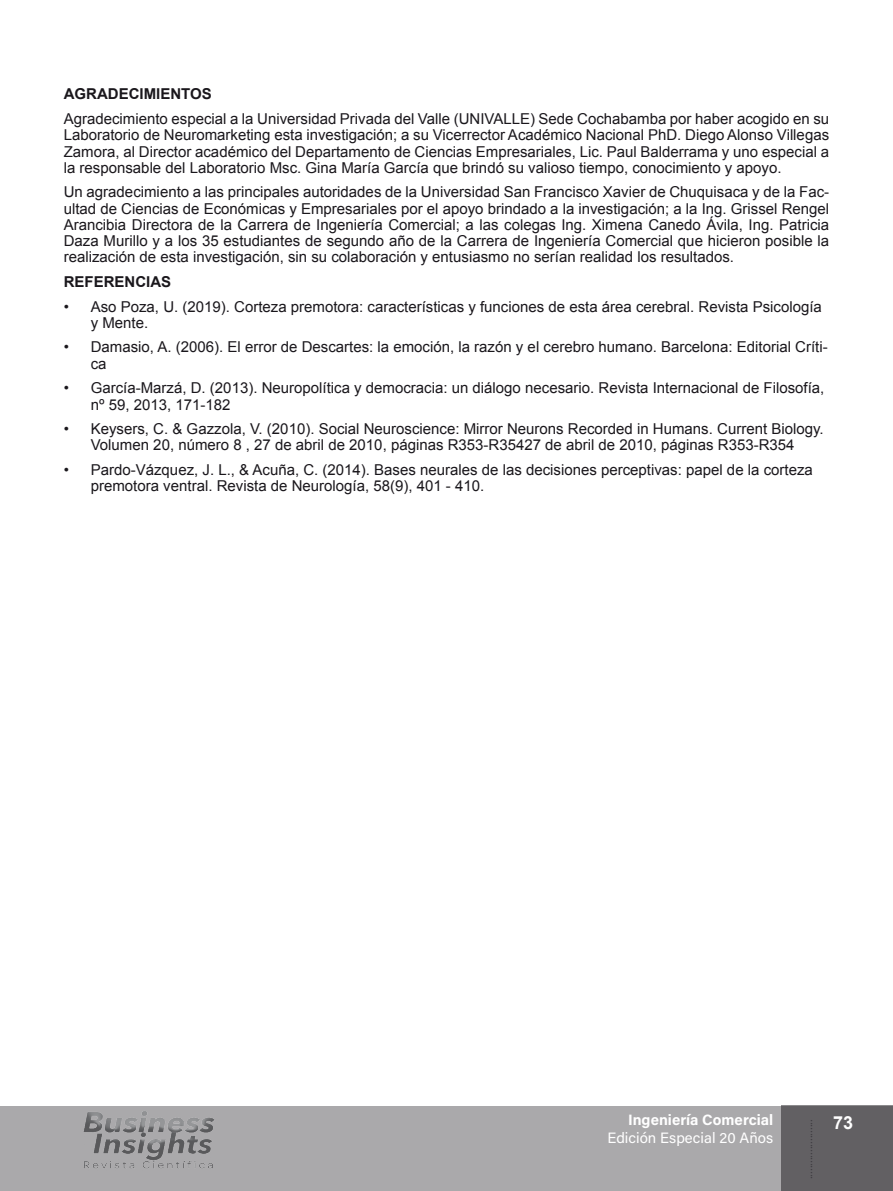
<style>
.page{position:relative;width:893px;height:1191px;background:#fff}
.page>*{position:absolute;margin:0;border:0;box-sizing:border-box;transform-origin:0 0}
.t1{font:700 18px "Arial";color:#fff}
.t2{font:15px/16.2px "Arial";color:#1a171c}
.t3{font:700 15px "Arial";color:#1a171c}
.t4{font:15px "Acumin Variable Concept";letter-spacing:.035em;color:#fff}
.t5{font:15px "Acumin Variable Concept";letter-spacing:.055em;color:#fff}
.t6{font:12px "Minion Pro";color:#1a171c}
</style>
<div class="page">
<div style="left:0;top:1106px;width:893px;height:85px;background:#aaa9ab"></div>
<img style="left:83px;top:1111px;width:131px;height:57px">
<div style="left:782px;top:1106px;width:111px;height:85px;background:#626063"></div>
<p class="t3" style="left:64px;top:84px;width:150px">AGRADECIMIENTOS</p>
<p class="t2" style="left:64px;top:111px;width:767px;text-align:justify">Agradecimiento especial a la Universidad Privada del Valle (UNIVALLE) Sede Cochabamba por haber acogido en su Laboratorio de Neuromarketing esta investigación; a su Vicerrector Académico Nacional PhD. Diego Alonso Villegas Zamora, al Director académico del Departamento de Ciencias Empresariales, Lic. Paul Balderrama y uno especial a la responsable del Laboratorio Msc. Gina María García que brindó su valioso tiempo, conocimiento y apoyo.</p>
<p class="t2" style="left:64px;top:184px;width:767px;text-align:justify">Un agradecimiento a las principales autoridades de la Universidad San Francisco Xavier de Chuquisaca y de la Fac&shy;ultad de Ciencias de Económicas y Empresariales por el apoyo brindado a la investigación; a la Ing. Grissel Rengel Arancibia Directora de la Carrera de Ingeniería Comercial; a las colegas Ing. Ximena Canedo Ávila, Ing. Patricia Daza Murillo y a los 35 estudiantes de segundo año de la Carrera de Ingeniería Comercial que hicieron posible la realización de esta investigación, sin su colaboración y entusiasmo no serían realidad los resultados.</p>
<p class="t3" style="left:64px;top:272px;width:109px">REFERENCIAS</p>
<p class="t2" style="left:91px;top:298px;width:733px;text-indent:-27px">• Aso Poza, U. (2019). Corteza premotora: características y funciones de esta área cerebral. Revista Psicología y Mente.</p>
<p class="t2" style="left:91px;top:339px;width:738px;text-indent:-27px">• Damasio, A. (2006). El error de Descartes: la emoción, la razón y el cerebro humano. Barcelona: Editorial Críti&shy;ca</p>
<p class="t2" style="left:91px;top:380px;width:735px;text-indent:-27px">• García-Marzá, D. (2013). Neuropolítica y democracia: un diálogo necesario. Revista Internacional de Filosofía, nº 59, 2013, 171-182</p>
<p class="t2" style="left:64px;top:421px;width:761px;text-align:center">• Keysers, C. &amp; Gazzola, V. (2010). Social Neuroscience: Mirror Neurons Recorded in Humans. Current Biology.<br>Volumen 20, número 8 , 27 de abril de 2010, páginas R353-R35427 de abril de 2010, páginas R353-R354</p>
<p class="t2" style="left:91px;top:462px;width:724px;text-indent:-27px">• Pardo-Vázquez, J. L., &amp; Acuña, C. (2014). Bases neurales de las decisiones perceptivas: papel de la corteza premotora ventral. Revista de Neurología, 58(9), 401 - 410.</p>
<p class="t5" style="left:628px;top:1109px;width:146px">Ingeniería Comercial</p>
<p class="t1" style="left:833px;top:1111px;width:22px">73</p>
<p class="t4" style="left:607px;top:1127px;width:167px">Edición Especial 20 Años</p>
<p class="t6" style="left:800px;top:1179px;width:62px;rotate:-90deg">......................</p>
</div>
